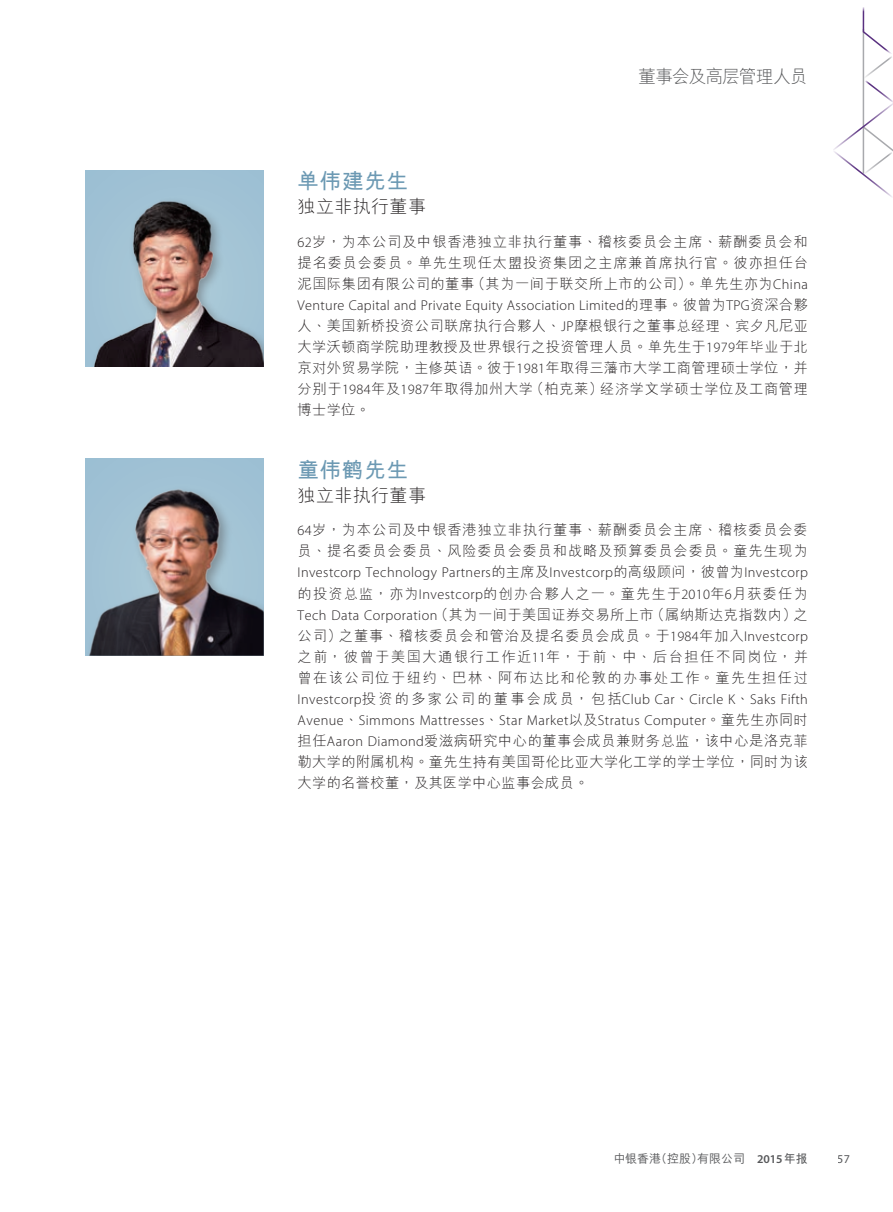
<style>
.page{position:relative;width:893px;height:1212px;background:#fff}
.page>*{position:absolute;margin:0;border:0;box-sizing:border-box;transform-origin:0 0}
.t1{font:700 21.75px "M Hei HKS";letter-spacing:.02em;color:#6c99b3}
.t2{font:300 18px "M Hei HKS";letter-spacing:.02em;color:#231f20}
.t3{font:300 18px "M Hei HKS";letter-spacing:-.06em;color:#57585a}
.t4{font:300 14.25px/21px "M Hei HKS";letter-spacing:.045em;color:#231f20;text-align:justify}
.t5{font:300 14.25px/21px "Myriad Pro";letter-spacing:.03em;color:#231f20}
.t6{font:500 12px "M Hei HKS";color:#57585a}
.t7{font:12px "Myriad Pro";color:#57585a}
.s1{font-family:"Myriad Pro"}
.s2{font-family:"M Hei HKS"}
.s3{font-family:"Myriad Pro";font-weight:600}
.s4{font-weight:700}
</style>
<div class="page">
<svg style="left:833px;top:7px;width:60px;height:190px"></svg>
<div style="left:85px;top:170px;width:179px;height:197px;background:#9fc1d4"></div>
<img style="left:94px;top:201px;width:170px;height:166px">
<div style="left:85px;top:459px;width:179px;height:197px;background:#9fc1d4"></div>
<img style="left:89px;top:489px;width:175px;height:167px">
<p class="t3" style="left:638px;top:64px;width:171px">董事會及高層管理人員</p>
<h1 class="t1" style="left:298px;top:165px;width:112px">單偉建先生</h1>
<p class="t2" style="left:298px;top:194px;width:130px">獨立非執行董事</p>
<p class="t4" style="left:298px;top:230px;width:512px"><span class="s1">62</span>歲，為本公司及中銀香港獨立非執行董事、稽核委員會主席、薪酬委員會和提名委員會委員。單先生現任太盟投資集團之主席兼首席執行官。彼亦擔任台泥國際集團有限公司的董事（其為一間於聯交所上市的公司）。單先生亦為<span class="s1">China</span></p>
<p class="t5" style="left:298px;top:295px;width:512px">Venture Capital and Private Equity Association Limited<span class="s2">的理事。彼曾為</span>TPG<span class="s2">資深合夥</span></p>
<p class="t4" style="left:298px;top:314px;width:512px">人、美國新橋投資公司聯席執行合夥人、<span class="s1">JP</span>摩根銀行之董事總經理、賓夕凡尼亞大學沃頓商學院助理教授及世界銀行之投資管理人員。單先生於<span class="s1">1979</span>年畢業於北京對外貿易學院，主修英語。彼於<span class="s1">1981</span>年取得三藩市大學工商管理碩士學位，並分別於<span class="s1">1984</span>年及<span class="s1">1987</span>年取得加州大學（柏克萊）經濟學文學碩士學位及工商管理博士學位。</p>
<h1 class="t1" style="left:298px;top:454px;width:112px">童偉鶴先生</h1>
<p class="t2" style="left:298px;top:482px;width:130px">獨立非執行董事</p>
<p class="t4" style="left:298px;top:519px;width:512px"><span class="s1">64</span>歲，為本公司及中銀香港獨立非執行董事、薪酬委員會主席、稽核委員會委員、提名委員會委員、風險委員會委員和戰略及預算委員會委員。童先生現為</p>
<p class="t5" style="left:298px;top:562px;width:512px">Investcorp Technology Partners<span class="s2">的主席及</span>Investcorp<span class="s2">的高級顧問，彼曾為</span>Investcorp</p>
<p class="t4" style="left:298px;top:582px;width:512px">的投資總監，亦為<span class="s1">Investcorp</span>的創辦合夥人之一。童先生於<span class="s1">2010</span>年<span class="s1">6</span>月獲委任為<span class="s1">Tech Data Corporation</span>（其為一間於美國證券交易所上市（屬納斯達克指數內）之公司）之董事、稽核委員會和管治及提名委員會成員。於<span class="s1">1984</span>年加入<span class="s1">Investcorp</span>之前，彼曾於美國大通銀行工作近<span class="s1">11</span>年，於前、中、後台擔任不同崗位，並曾在該公司位於紐約、巴林、阿布達比和倫敦的辦事處工作。童先生擔任過</p>
<p class="t5" style="left:298px;top:688px;width:512px">Investcorp<span class="s2">投資的多家公司的董事會成員，包括</span>Club Car<span class="s2">、</span>Circle K<span class="s2">、</span>Saks Fifth<br>Avenue<span class="s2">、</span>Simmons Mattresses<span class="s2">、</span>Star Market<span class="s2">以及</span>Stratus Computer<span class="s2">。童先生亦同時</span></p>
<p class="t4" style="left:298px;top:729px;width:512px">擔任<span class="s1">Aaron Diamond</span>愛滋病研究中心的董事會成員兼財務總監，該中心是洛克菲勒大學的附屬機構。童先生持有美國哥倫比亞大學化工學的學士學位，同時為該大學的名譽校董，及其醫學中心監事會成員。</p>
<p class="t6" style="left:613px;top:1150px;width:196px">中銀香港（控股）有限公司 <span class="s3">2015</span><span class="s4">年報</span></p>
<p class="t7" style="left:838px;top:1151px;width:14px">57</p>
</div>
